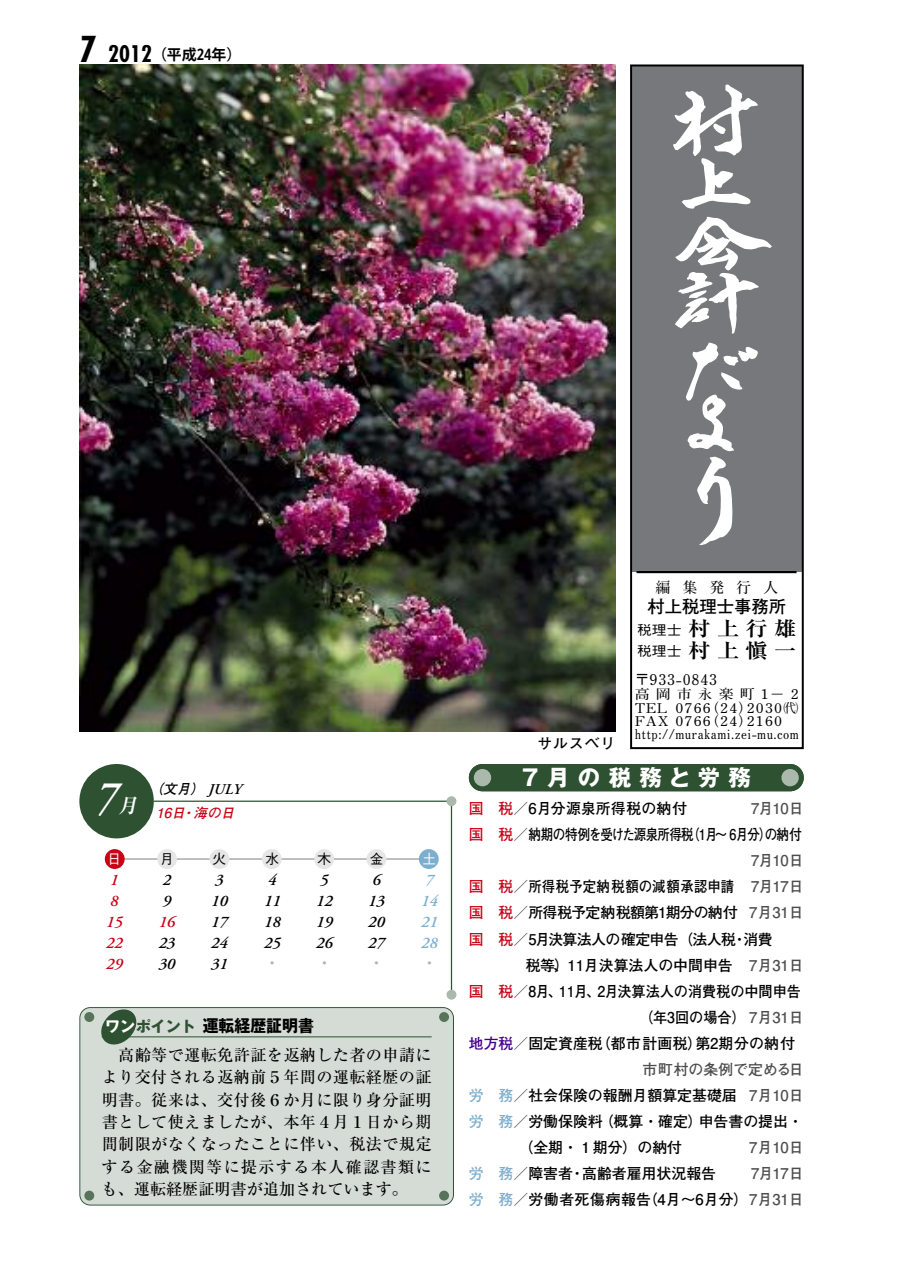
<style>
.page{position:relative;width:903px;height:1275px;background:#fff}
.page>*{position:absolute;margin:0;border:0;box-sizing:border-box;transform-origin:0 0}
.t1{font:italic 600 47.07px "Adobe Garamond Pro";color:#fff;scale:.9 1}
.t2{font:700 22.4px "Gothic MB101 Pr 6 N";letter-spacing:.38em;color:#fff}
.t3{font:700 20.12px/21.7px "Ryumin Pr 6 N";letter-spacing:.28em;color:#000;scale:1.11 1}
.t4{font:italic 700 19.78px "Ryumin Pr 6 N";color:#fff}
.t5{font:700 17.32px "Futo Go B101 Pr 6 N";color:#000}
.t6{font:700 16.8px "Gothic MB101 Pr 6 N";color:#000;scale:.95 1}
.t7{font:500 16.1px/22.4px "Ryumin Pr 6 N";letter-spacing:.025em;color:#000;text-align:justify}
.t8{font:italic 600 16.1px "Adobe Garamond Pro";color:#000}
.t9{font:italic 600 16.1px "Adobe Garamond Pro";color:#ca0016}
.t10{font:italic 600 16.1px "Adobe Garamond Pro";color:#7caece}
.t11{font:700 16.1px "Futo Go B101 Pr 6 N";color:#b3b3b3}
.t12{font:700 14.88px/26.1px "Futo Go B101 Pr 6 N";color:#000;text-align:right}
.t13{font:700 14.88px "Futo Go B101 Pr 6 N";letter-spacing:-.055em;color:#000}
.t14{font:700 14.88px "Futo Go B101 Pr 6 N";color:#4d4d4d}
.t15{font:700 14.88px "Futo Go B101 Pr 6 N";letter-spacing:-.04em;color:#000}
.t16{font:700 14.88px "Futo Min A101 Pr 6 N";letter-spacing:.055em;color:#000}
.t17{font:700 14.88px "Futo Go B101 Pr 6 N";color:#000;scale:.95 1}
.t18{font:700 14.88px "Koz Go Pro";color:#000}
.t19{font:700 14.88px "Gothic MB101 Pr 6 N";color:#2d5131}
.t20{font:700 13.65px "Futo Min A101 Pr 6 N";letter-spacing:.035em;color:#000;scale:.91 1}
.t21{font:italic 700 13.65px/23.6px "Futo Go B101 Pr 6 N";color:#ca0016;text-align:center}
.t22{font:500 13.65px "Gothic BBB Pr 6 N";color:#000}
.t23{font:500 13.65px "Gothic BBB Pr 6 N";color:#fff}
.t24{font:700 13.47px/13.3px "Futo Min A101 Pr 6 N";letter-spacing:.08em;color:#000;text-align:justify;scale:1.11 1}
.s1{font-family:"Futura Std";font-stretch:condensed;font-size:34.65px}
.s2{font-family:"Futura Std";font-stretch:condensed;font-size:22.4px}
.s3{color:#000}
.s4{font-family:"Adobe Garamond Pro";font-weight:600;font-size:14.88px;color:#000}
.s5{color:#fff}
.s6{font-family:"Gothic BBB Pr 6 N";font-weight:500;font-size:13.47px}
.s7{color:#ca0016}
.s8{color:#4d4d4d}
.s9{color:#41008b}
.s10{color:#7caece}
</style>
<div class="page">
<hr style="left:115px;top:859px;width:315px;height:1px;background:#808080">
<div style="left:79px;top:764px;width:75px;height:74px;background:#2d5131;border-radius:50%"></div>
<img style="left:79px;top:64px;width:536px;height:668px">
<div style="left:80px;top:1008px;width:373px;height:196px;background:#d5dcd6;border-radius:10px"></div>
<div style="left:79px;top:1007px;width:375px;height:198px;border:2px solid #2d5131;border-radius:11px"></div>
<hr style="left:154px;top:801px;width:297px;height:1px;background:#2d5131">
<div style="left:469px;top:764px;width:335px;height:27px;background:#2d5131;border-radius:14px"></div>
<div style="left:84px;top:1012px;width:10px;height:10px;background:#57745a;border-radius:50%"></div>
<div style="left:439px;top:1012px;width:10px;height:10px;background:#57745a;border-radius:50%"></div>
<div style="left:84px;top:1191px;width:10px;height:9px;background:#57745a;border-radius:50%"></div>
<div style="left:439px;top:1191px;width:10px;height:9px;background:#57745a;border-radius:50%"></div>
<div style="left:474px;top:769px;width:17px;height:17px;background:#abb9ad;border-radius:50%"></div>
<div style="left:781px;top:769px;width:18px;height:17px;background:#abb9ad;border-radius:50%"></div>
<svg style="left:99px;top:1007px;width:40px;height:38px"></svg>
<hr style="left:102px;top:1036px;width:330px;height:1px;background:#2d5131">
<div style="left:105px;top:849px;width:20px;height:20px;background:#ca0016;border-radius:50%"></div>
<div style="left:157px;top:849px;width:20px;height:20px;background:#e6e6e6;border-radius:50%"></div>
<div style="left:209px;top:849px;width:20px;height:20px;background:#e6e6e6;border-radius:50%"></div>
<div style="left:262px;top:849px;width:20px;height:20px;background:#e6e6e6;border-radius:50%"></div>
<div style="left:314px;top:849px;width:20px;height:20px;background:#e6e6e6;border-radius:50%"></div>
<div style="left:366px;top:849px;width:20px;height:20px;background:#e6e6e6;border-radius:50%"></div>
<div style="left:419px;top:849px;width:20px;height:20px;background:#7caece;border-radius:50%"></div>
<hr style="left:451px;top:801px;width:1px;height:194px;background:#2d5131">
<div style="left:446px;top:990px;width:10px;height:10px;background:#abb9ad;border-radius:50%"></div>
<div style="left:446px;top:796px;width:10px;height:10px;background:#abb9ad;border-radius:50%"></div>
<div style="left:631px;top:66px;width:172px;height:506px;background:#76787b"></div>
<svg style="left:673px;top:84px;width:85px;height:125px"></svg>
<svg style="left:675px;top:216px;width:97px;height:118px"></svg>
<svg style="left:686px;top:342px;width:72px;height:203px"></svg>
<div style="left:630px;top:64px;width:174px;height:685px;border:2px solid #000"></div>
<hr style="left:636px;top:571px;width:160px;height:2px;background:#000">
<p class="t18" style="left:79px;top:45px;width:163px"><span class="s1">7</span> <span class="s2">2012</span>（平成24年）</p>
<h1 class="t1" style="left:96px;top:779px;width:26px">7</h1>
<h3 class="t4" style="left:117px;top:790px;width:28px">月</h3>
<p class="t21" style="left:149px;top:777px;width:94px"><span class="s3">（文月）</span><span class="s4">JULY<br></span>16日・海の日</p>
<p class="t23" style="left:108px;top:848px;width:15px">日</p>
<p class="t22" style="left:160px;top:848px;width:15px">月</p>
<p class="t22" style="left:213px;top:847px;width:15px">火</p>
<p class="t22" style="left:265px;top:848px;width:15px">水</p>
<p class="t22" style="left:318px;top:848px;width:15px">木</p>
<p class="t22" style="left:370px;top:847px;width:15px">金</p>
<p class="t23" style="left:423px;top:847px;width:15px">土</p>
<p class="t9" style="left:110px;top:874px;width:10px">1</p>
<p class="t8" style="left:163px;top:874px;width:10px">2</p>
<p class="t8" style="left:215px;top:874px;width:10px">3</p>
<p class="t8" style="left:268px;top:874px;width:10px">4</p>
<p class="t8" style="left:320px;top:874px;width:10px">5</p>
<p class="t8" style="left:372px;top:874px;width:10px">6</p>
<p class="t10" style="left:425px;top:874px;width:10px">7</p>
<p class="t9" style="left:110px;top:895px;width:10px">8</p>
<p class="t8" style="left:163px;top:895px;width:10px">9</p>
<p class="t8" style="left:211px;top:895px;width:18px">10</p>
<p class="t8" style="left:264px;top:895px;width:18px">11</p>
<p class="t8" style="left:316px;top:895px;width:18px">12</p>
<p class="t8" style="left:368px;top:895px;width:18px">13</p>
<p class="t10" style="left:421px;top:895px;width:18px">14</p>
<p class="t9" style="left:106px;top:916px;width:18px">15</p>
<p class="t9" style="left:159px;top:916px;width:18px">16</p>
<p class="t8" style="left:211px;top:916px;width:18px">17</p>
<p class="t8" style="left:264px;top:916px;width:18px">18</p>
<p class="t8" style="left:316px;top:916px;width:18px">19</p>
<p class="t8" style="left:368px;top:916px;width:18px">20</p>
<p class="t10" style="left:421px;top:916px;width:18px">21</p>
<p class="t9" style="left:106px;top:937px;width:18px">22</p>
<p class="t8" style="left:159px;top:937px;width:18px">23</p>
<p class="t8" style="left:211px;top:937px;width:18px">24</p>
<p class="t8" style="left:264px;top:937px;width:18px">25</p>
<p class="t8" style="left:316px;top:937px;width:18px">26</p>
<p class="t8" style="left:368px;top:937px;width:18px">27</p>
<p class="t10" style="left:421px;top:937px;width:18px">28</p>
<p class="t9" style="left:106px;top:958px;width:18px">29</p>
<p class="t8" style="left:159px;top:958px;width:18px">30</p>
<p class="t8" style="left:211px;top:958px;width:18px">31</p>
<p class="t11" style="left:264px;top:950px;width:18px">・</p>
<p class="t11" style="left:316px;top:950px;width:18px">・</p>
<p class="t11" style="left:368px;top:950px;width:18px">・</p>
<p class="t11" style="left:421px;top:950px;width:18px">・</p>
<p class="t19" style="left:105px;top:1014px;width:92px"><span class="s5">ワン</span>ポイント</p>
<p class="t6" style="left:203px;top:1011px;width:119px">運転経歴証明書</p>
<p class="t7" style="left:102px;top:1043px;width:331px;text-indent:17px">高齢等で運転免許証を返納した者の申請により交付される返納前５年間の運転経歴の証明書。従来は、交付後６か月に限り身分証明書として使えましたが、本年４月１日から期間制限がなくなったことに伴い、税法で規定する金融機関等に提示する本人確認書類にも、運転経歴証明書が追加されています。</p>
<p class="t12" style="left:537px;top:730px;width:79px">サルスベリ</p>
<p class="t16" style="left:655px;top:576px;width:124px">編集発行人</p>
<p class="t5" style="left:647px;top:592px;width:140px">村上税理士事務所</p>
<h3 class="t3" style="left:637px;top:617px;width:145px"><span class="s6">税理士</span>村上行雄<span class="s6">税理士</span>村上愼一</h3>
<p class="t16" style="left:635px;top:668px;width:84px">〒933-0843</p>
<p class="t24" style="left:635px;top:687px;width:149px">高岡市永楽町1−2<br>TEL 0766（24）2030㈹FAX 0766（24）2160</p>
<p class="t20" style="left:635px;top:723px;width:182px">http://murakami.zei-mu.com</p>
<h2 class="t2" style="left:522px;top:759px;width:231px">7月の税務と労務</h2>
<p class="t12" style="left:469px;top:795px;width:220px"><span class="s7">国 税</span>／6月分源泉所得税の納付</p>
<p class="t14" style="left:751px;top:797px;width:54px">7月10日</p>
<p class="t13" style="left:469px;top:823px;width:335px"><span class="s7">国 税</span>／納期の特例を受けた源泉所得税（1月〜 6月分）の納付</p>
<p class="t14" style="left:751px;top:849px;width:54px">7月10日</p>
<p class="t12" style="left:469px;top:873px;width:336px"><span class="s7">国 税</span>／所得税予定納税額の減額承認申請 <span class="s8">7月17日</span></p>
<p class="t13" style="left:469px;top:901px;width:336px"><span class="s7">国 税</span>／所得税予定納税額第1期分の納付 <span class="s8">7月31日</span></p>
<p class="t15" style="left:469px;top:927px;width:305px"><span class="s7">国 税</span>／5月決算法人の確定申告（法人税・消費</p>
<p class="t12" style="left:526px;top:951px;width:279px">税等、）11月決算法人の中間申告 <span class="s8">7月31日</span></p>
<p class="t12" style="left:469px;top:977px;width:334px"><span class="s7">国 税</span>／8月、11月、2月決算法人の消費税の中間申告</p>
<p class="t17" style="left:639px;top:1005px;width:175px">（年3回の場合） <span class="s8">7月31日</span></p>
<p class="t12" style="left:469px;top:1029px;width:328px"><span class="s9">地方税</span>／固定資産税（都市計画税）第2期分の納付</p>
<p class="t14" style="left:642px;top:1057px;width:163px">市町村の条例で定める日</p>
<p class="t12" style="left:469px;top:1082px;width:336px"><span class="s10">労 務</span>／社会保険の報酬月額算定基礎届 <span class="s8">7月10日</span></p>
<p class="t12" style="left:469px;top:1108px;width:336px"><span class="s10">労 務</span>／労働保険料（概算・確定）申告書の提出・</p>
<p class="t12" style="left:518px;top:1134px;width:165px">（全期・１期分）の納付</p>
<p class="t14" style="left:749px;top:1135px;width:56px">7月10日</p>
<p class="t12" style="left:469px;top:1160px;width:249px"><span class="s10">労 務</span>／障害者・高齢者雇用状況報告</p>
<p class="t12" style="left:469px;top:1160px;width:336px"><span class="s8">7月17日<br></span><span class="s10">労 務</span>／労働者死傷病報告（4月〜6月分）<span class="s8">7月31日</span></p>
</div>
